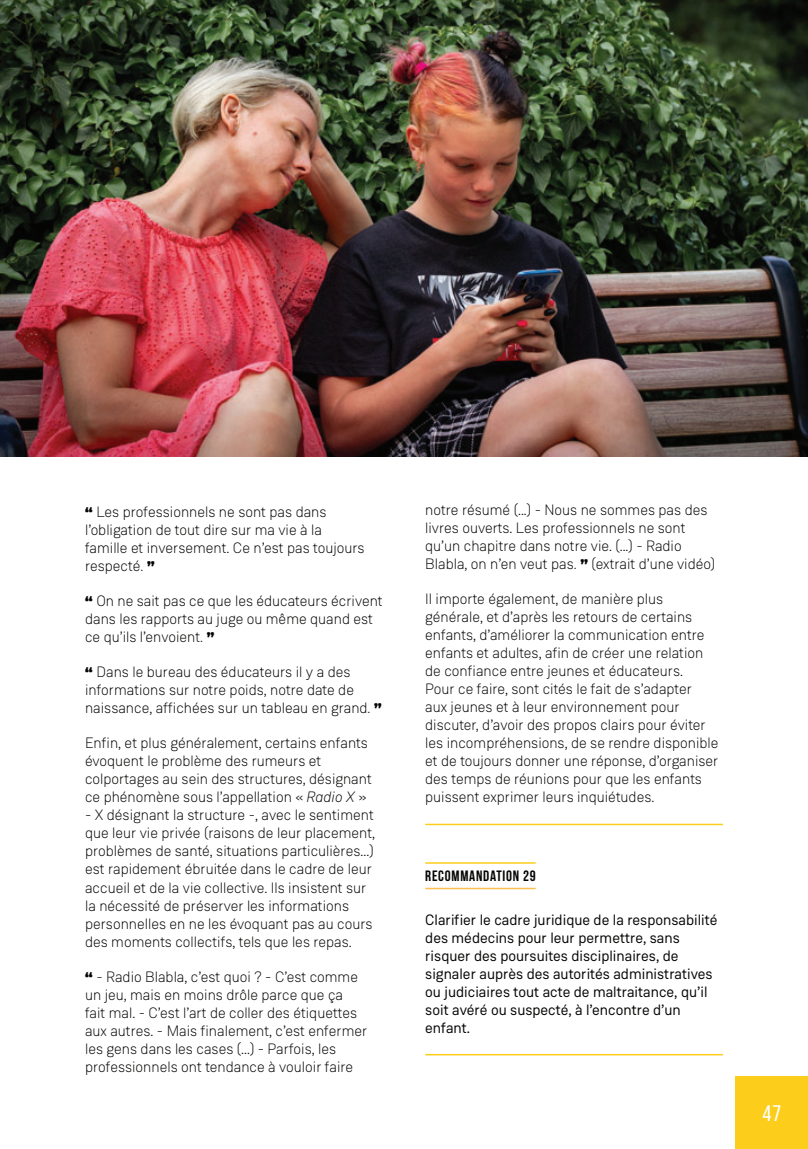
<style>
.page{position:relative;width:808px;height:1149px;background:#fff}
.page>*{position:absolute;margin:0;border:0;box-sizing:border-box;transform-origin:0 0}
.t1{font:22.5px "Bebas Neue";color:#fff}
.t2{font:300 15px/18px "Weissenhof Grotesk";color:#040503}
.t3{font:15px/18px "Weissenhof Grotesk";color:#040503}
.t4{font:700 15px "Bebas Neue";letter-spacing:.05em;color:#040503}
.s1{font-family:"Changa One";font-weight:400}
.s2{color:#252625}
.s3{font-style:italic}
</style>
<div class="page">
<div style="left:736px;top:1076px;width:72px;height:72px;background:#fdcd1c"></div>
<hr style="left:425px;top:823px;width:298px;height:2px;background:#fdcd1c">
<hr style="left:425px;top:887px;width:111px;height:2px;background:#fdbf50">
<hr style="left:425px;top:1053px;width:298px;height:2px;background:#fdcd1c">
<hr style="left:425px;top:862px;width:111px;height:1px;background:#fdcd1c">
<img style="left:0;top:0;width:808px;height:456px">
<p class="t2" style="left:85px;top:504px;width:281px"><span class="s1">“</span> Les professionnels ne sont pas dans l’obligation de tout dire sur ma vie à la famille et inversement. Ce n’est pas toujours respecté<span class="s2">.</span> <span class="s1">”</span></p>
<p class="t2" style="left:85px;top:593px;width:299px"><span class="s1">“</span> On ne sait pas ce que les éducateurs écrivent dans les rapports au juge ou même quand est ce qu’ils l’envoient<span class="s2">.</span> <span class="s1">”</span></p>
<p class="t2" style="left:85px;top:664px;width:298px"><span class="s1">“</span> Dans le bureau des éducateurs il y a des informations sur notre poids, notre date de naissance, affichées sur un tableau en grand<span class="s2">.</span> <span class="s1">”</span></p>
<p class="t2" style="left:85px;top:735px;width:288px">Enfin, et plus généralement, certains enfants évoquent le problème des rumeurs et colportages au sein des structures, désignant ce phénomène sous l’appellation « <span class="s3">Radio X</span> »</p>
<p class="t2" style="left:85px;top:807px;width:292px">- X désignant la structure -, avec le sentiment que leur vie privée (raisons de leur placement, problèmes de santé, situations particulières…) est rapidement ébruitée dans le cadre de leur accueil et de la vie collective. Ils insistent sur la nécessité de préserver les informations personnelles en ne les évoquant pas au cours des moments collectifs, tels que les repas.</p>
<p class="t2" style="left:85px;top:968px;width:284px"><span class="s1">“</span> - Radio Blabla, c’est quoi ? - C’est comme un jeu, mais en moins drôle parce que ça<br>fait mal. - C’est l’art de coller des étiquettes aux autres. - Mais finalement, c’est enfermer les gens dans les cases (...) - Parfois, les professionnels ont tendance à vouloir faire</p>
<p class="t2" style="left:425px;top:502px;width:292px">notre résumé (...) - Nous ne sommes pas des livres ouverts. Les professionnels ne sont qu’un chapitre dans notre vie. (...) - Radio Blabla, on n’en veut pas<span class="s2">.</span> <span class="s1">”</span> (extrait d’une vidéo)</p>
<p class="t2" style="left:425px;top:591px;width:295px">Il importe également, de manière plus générale, et d’après les retours de certains enfants, d’améliorer la communication entre enfants et adultes, afin de créer une relation de confiance entre jeunes et éducateurs.<br>Pour ce faire, sont cités le fait de s’adapter<br>aux jeunes et à leur environnement pour discuter, d’avoir des propos clairs pour éviter les incompréhensions, de se rendre disponible et de toujours donner une réponse, d’organiser des temps de réunions pour que les enfants puissent exprimer leurs inquiétudes.</p>
<h5 class="t4" style="left:425px;top:866px;width:112px">RECOMMANDATION 29</h5>
<p class="t3" style="left:425px;top:911px;width:294px">Clarifier le cadre juridique de la responsabilité des médecins pour leur permettre, sans risquer des poursuites disciplinaires, de signaler auprès des autorités administratives ou judiciaires tout acte de maltraitance, qu’il soit avéré ou suspecté, à l’encontre d’un enfant.</p>
<p class="t1" style="left:762px;top:1099px;width:20px">47</p>
</div>
